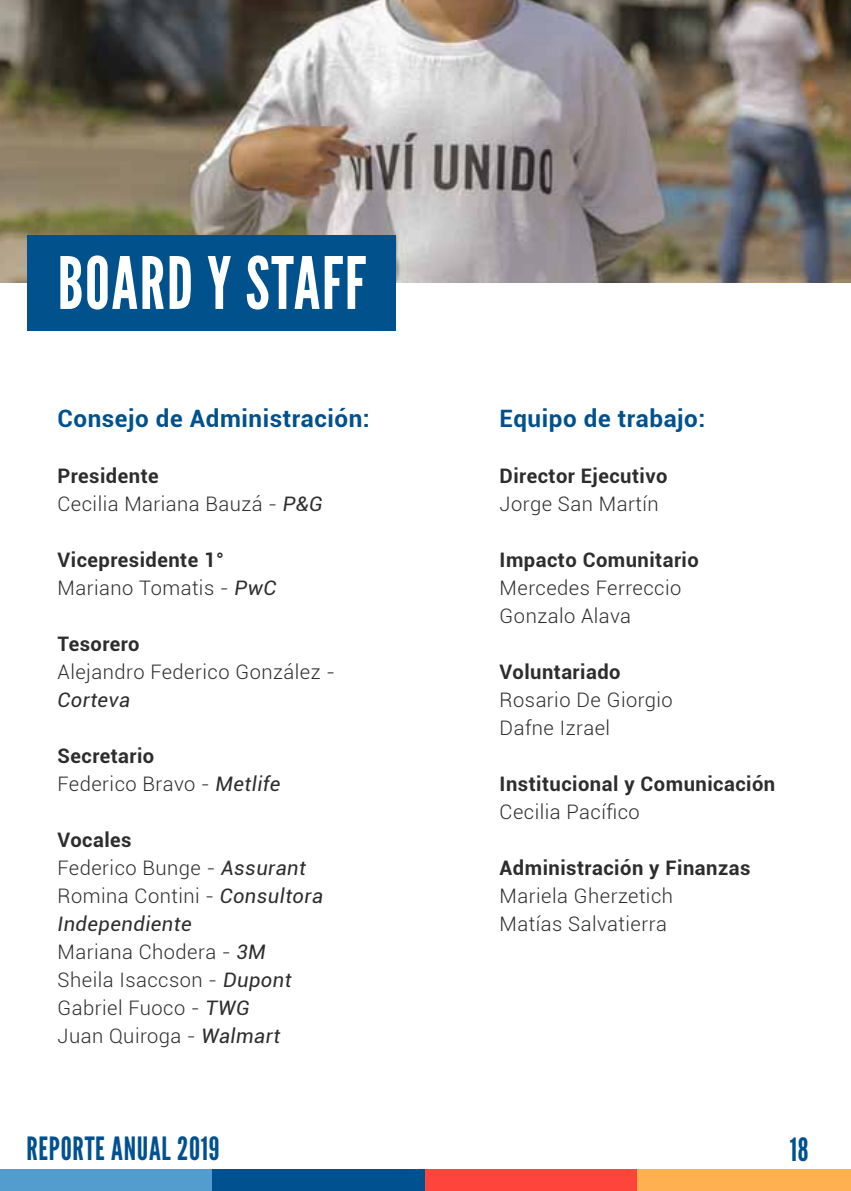
<style>
.page{position:relative;width:851px;height:1191px;background:#fff}
.page>*{position:absolute;margin:0;border:0;box-sizing:border-box;transform-origin:0 0}
.t1{font:72px "League Gothic";letter-spacing:.025em;color:#fff}
.t2{font:32px "League Gothic";letter-spacing:.025em;color:#005190}
.t3{font:700 24px "Roboto";letter-spacing:.025em;color:#00518c}
.t4{font:300 20px/28px "Roboto";letter-spacing:.025em;color:#2d2d2d}
.t5{font:700 20px/28px "Roboto";letter-spacing:.025em;color:#2d2d2d}
.t6{font:italic 20px "Roboto";letter-spacing:.025em;color:#2d2d2d}
.s1{font-weight:700}
.s2{font-weight:400;font-style:italic}
.s3{font-weight:300}
</style>
<div class="page">
<img style="left:0;top:0;width:850px;height:283px">
<div style="left:27px;top:235px;width:368px;height:95px;background:#00518c"></div>
<div style="left:0;top:1169px;width:213px;height:22px;background:#539cce"></div>
<div style="left:213px;top:1169px;width:213px;height:22px;background:#00518f"></div>
<div style="left:425px;top:1169px;width:213px;height:22px;background:#ff443b"></div>
<div style="left:637px;top:1169px;width:213px;height:22px;background:#ffb151"></div>
<h1 class="t1" style="left:58px;top:240px;width:310px">BOARD Y STAFF</h1>
<p class="t3" style="left:58px;top:402px;width:314px">Consejo de Administración:</p>
<p class="t4" style="left:58px;top:461px;width:267px"><span class="s1">Presidente<br></span>Cecilia Mariana Bauzá - <span class="s2">P&amp;G</span></p>
<p class="t5" style="left:58px;top:545px;width:220px">Vicepresidente 1°<br><span class="s3">Mariano Tomatis -</span> <span class="s2">PwC</span></p>
<p class="t5" style="left:58px;top:629px;width:83px">Tesorero</p>
<p class="t4" style="left:58px;top:657px;width:279px">Alejandro Federico González -</p>
<p class="t6" style="left:58px;top:686px;width:74px">Corteva</p>
<p class="t4" style="left:58px;top:741px;width:224px"><span class="s1">Secretario<br></span>Federico Bravo - <span class="s2">Metlife</span></p>
<p class="t4" style="left:58px;top:825px;width:267px"><span class="s1">Vocales<br></span>Federico Bunge - <span class="s2">Assurant<br></span>Romina Contini - <span class="s2">Consultora<br>Independiente<br></span>Mariana Chodera - <span class="s2">3M<br></span>Sheila Isaccson - <span class="s2">Dupont<br></span>Gabriel Fuoco - <span class="s2">TWG<br></span>Juan Quiroga - <span class="s2">Walmart</span></p>
<p class="t3" style="left:499px;top:402px;width:207px">Equipo de trabajo:</p>
<p class="t5" style="left:499px;top:461px;width:169px">Director Ejecutivo</p>
<p class="t4" style="left:499px;top:489px;width:160px">Jorge San Martín</p>
<p class="t5" style="left:499px;top:545px;width:201px">Impacto Comunitario</p>
<p class="t4" style="left:499px;top:573px;width:183px">Mercedes Ferreccio<br>Gonzalo Alava</p>
<p class="t5" style="left:499px;top:657px;width:122px">Voluntariado</p>
<p class="t4" style="left:499px;top:685px;width:175px">Rosario De Giorgio<br>Dafne Izrael</p>
<p class="t5" style="left:499px;top:769px;width:277px">Institucional y Comunicación</p>
<p class="t4" style="left:499px;top:797px;width:142px">Cecilia Pacífico</p>
<p class="t5" style="left:499px;top:853px;width:252px">Administración y Finanzas</p>
<p class="t4" style="left:499px;top:881px;width:175px">Mariela Gherzetich<br>Matías Salvatierra</p>
<h2 class="t2" style="left:27px;top:1129px;width:194px">REPORTE ANUAL 2019</h2>
<h2 class="t2" style="left:789px;top:1130px;width:20px">18</h2>
</div>
